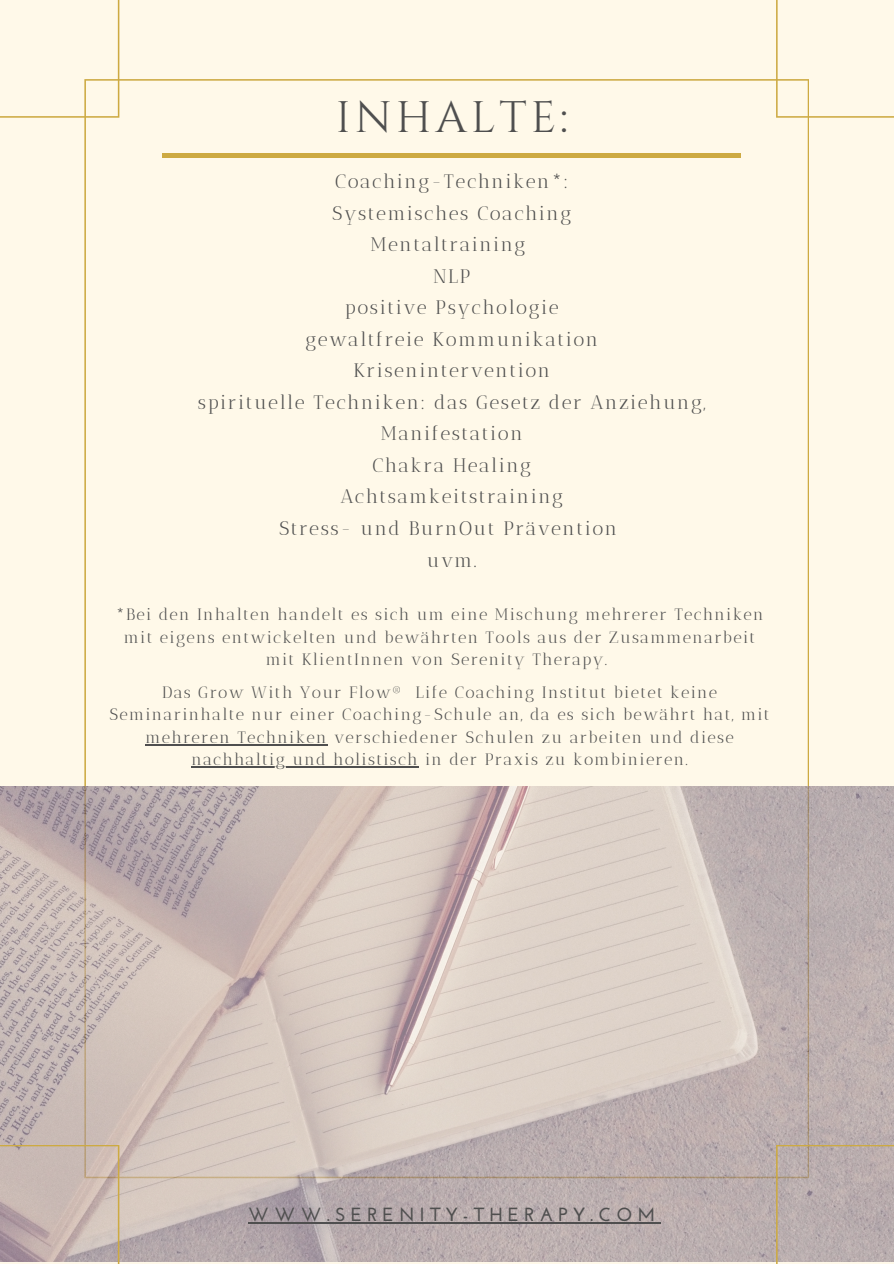
<style>
.page{position:relative;width:894px;height:1264px;background:#fff}
.page>*{position:absolute;margin:0;border:0;box-sizing:border-box;transform-origin:0 0}
.t1{font:44.1px "Cinzel";letter-spacing:.09em;color:#4f4f4f}
.t2{font:19.5px/31.5px "Antic Didone";letter-spacing:.075em;color:#4f4f4f;text-align:center}
.t3{font:700 19.05px "Josefin Sans";letter-spacing:.27em;color:#4f4f4f}
.t4{font:16.5px/22.5px "Antic Didone";letter-spacing:.075em;color:#4f4f4f;text-align:center}
</style>
<div class="page">
<div style="left:0;top:0;width:893px;height:1263px;background:#fff9e9"></div>
<svg style="left:84px;top:79px;width:725px;height:707px"></svg>
<div style="left:0;top:0;width:119px;height:118px;background:#fff9e9"></div>
<img style="left:0;top:786px;width:892px;height:475px">
<svg style="left:0;top:1144px;width:119px;height:119px;background:#c5b4ae"></svg>
<svg style="left:775px;top:1144px;width:118px;height:119px;background:#b9adab"></svg>
<div style="left:775px;top:0;width:118px;height:118px;background:#fff9e9"></div>
<hr style="left:163px;top:154px;width:577px;height:3px;background:#cdaa42">
<hr style="left:145px;top:744px;width:183px;height:1px;background:#4f4f4f">
<hr style="left:191px;top:766px;width:228px;height:1px;background:#4f4f4f">
<hr style="left:248px;top:1222px;width:412px;height:1px;background:#4f4f4f">
<p class="t1" style="left:336px;top:89px;width:233px">INHALTE:</p>
<p class="t2" style="left:198px;top:166px;width:509px">Coaching-Techniken*:<br>Systemisches Coaching<br>Mentaltraining<br>NLP<br>positive Psychologie<br>gewaltfreie Kommunikation<br>Krisenintervention<br>spirituelle Techniken: das Gesetz der Anziehung,<br>Manifestation<br>Chakra Healing<br>Achtsamkeitstraining<br>Stress- und BurnOut Prävention<br>uvm.</p>
<p class="t4" style="left:116px;top:603px;width:649px">*Bei den Inhalten handelt es sich um eine Mischung mehrerer Techniken mit eigens entwickelten und bewährten Tools aus der Zusammenarbeit mit KlientInnen von Serenity Therapy.</p>
<p class="t4" style="left:162px;top:681px;width:556px">Das Grow With Your Flow® Life Coaching Institut bietet keine</p>
<p class="t4" style="left:110px;top:703px;width:661px">Seminarinhalte nur einer Coaching-Schule an, da es sich bewährt hat, mit</p>
<p class="t4" style="left:145px;top:726px;width:182px">mehreren Techniken</p>
<h1 class="t4" style="left:334px;top:726px;width:401px">verschiedener Schulen zu arbeiten und diese</h1>
<h3 class="t4" style="left:191px;top:748px;width:498px">nachhaltig und holistisch in der Praxis zu kombinieren.</h3>
<h2 class="t3" style="left:248px;top:1206px;width:408px">WWW.SERENITY-THERAPY.COM</h2>
</div>
